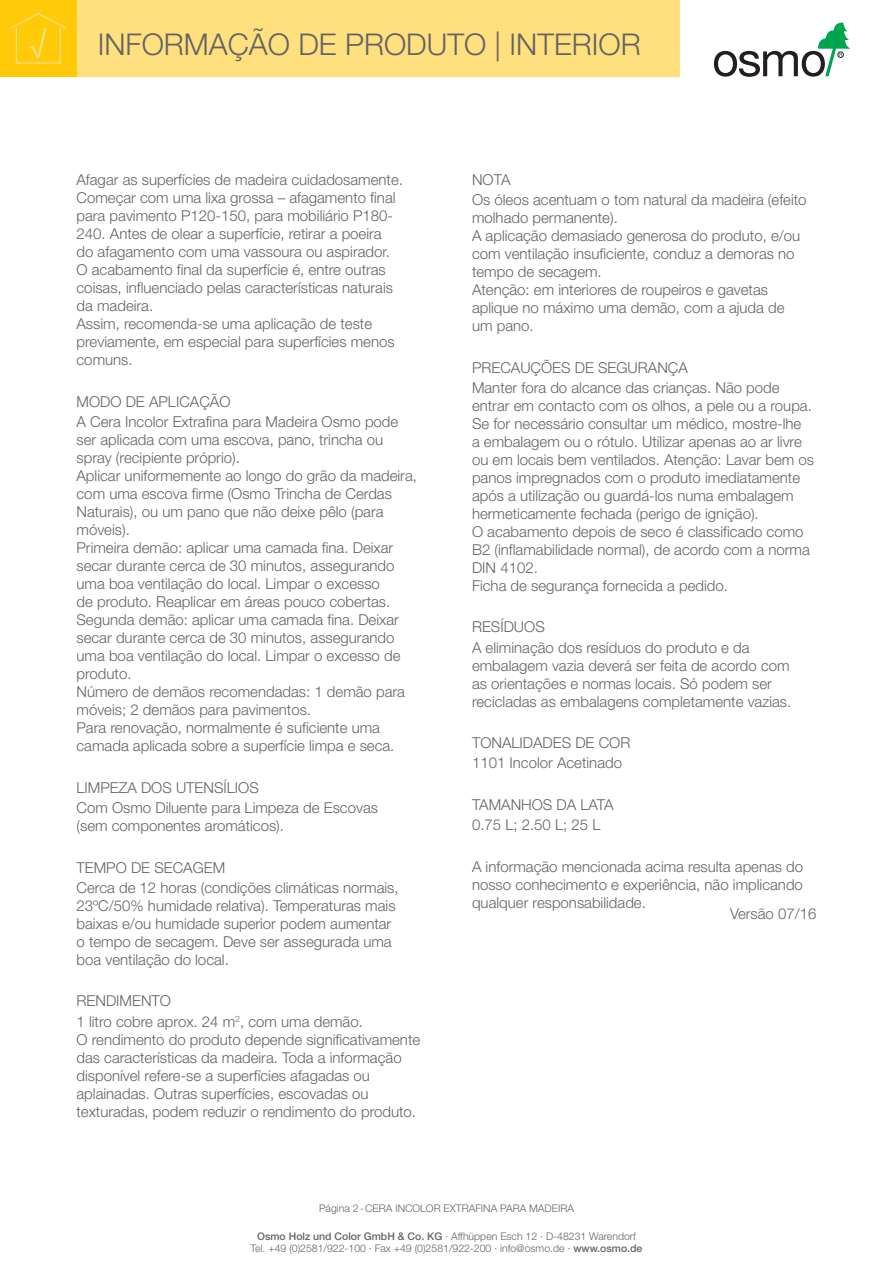
<style>
.page{position:relative;width:893px;height:1263px;background:#fff}
.page>*{position:absolute;margin:0;border:0;box-sizing:border-box;transform-origin:0 0}
.t1{font:300 30px "Helvetica Neue";color:#636366}
.t2{font:300 15px/18px "Helvetica Neue";color:#636366}
.t3{font:300 10.5px/12.6px "Helvetica Neue";color:#636366;text-align:center}
.s1{font-weight:500}
</style>
<div class="page">
<div style="left:77px;top:0;width:603px;height:77px;background:#ffe07f"></div>
<div style="left:0;top:0;width:77px;height:77px;background:#feca0a"></div>
<svg style="left:10px;top:13px;width:56px;height:51px"></svg>
<svg style="left:714px;top:23px;width:136px;height:54px"></svg>
<h1 class="t1" style="left:98px;top:26px;width:544px">INFORMAÇÃO DE PRODUTO | INTERIOR</h1>
<p class="t2" style="left:77px;top:170px;width:328px">Afagar as superfícies de madeira cuidadosamente.<br>Começar com uma lixa grossa – afagamento final para pavimento P120-150, para mobiliário P180- 240. Antes de olear a superfície, retirar a poeira<br>do afagamento com uma vassoura ou aspirador.<br>O acabamento final da superfície é, entre outras coisas, influenciado pelas características naturais da madeira.<br>Assim, recomenda-se uma aplicação de teste previamente, em especial para superfícies menos comuns.</p>
<p class="t2" style="left:77px;top:392px;width:323px;line-height:20.1px">MODO DE APLICAÇÃO<br>A Cera Incolor Extrafina para Madeira Osmo pode</p>
<p class="t2" style="left:77px;top:431px;width:342px">ser aplicada com uma escova, pano, trincha ou spray (recipiente próprio).<br>Aplicar uniformemente ao longo do grão da madeira, com uma escova firme (Osmo Trincha de Cerdas Naturais), ou um pano que não deixe pêlo (para móveis).<br>Primeira demão: aplicar uma camada fina. Deixar secar durante cerca de 30 minutos, assegurando uma boa ventilação do local. Limpar o excesso<br>de produto. Reaplicar em áreas pouco cobertas.<br>Segunda demão: aplicar uma camada fina. Deixar secar durante cerca de 30 minutos, assegurando uma boa ventilação do local. Limpar o excesso de produto.<br>Número de demãos recomendadas: 1 demão para móveis; 2 demãos para pavimentos.<br>Para renovação, normalmente é suficiente uma camada aplicada sobre a superfície limpa e seca.</p>
<p class="t2" style="left:77px;top:777px;width:303px;line-height:20.1px">LIMPEZA DOS UTENSÍLIOS<br>Com Osmo Diluente para Limpeza de Escovas</p>
<p class="t2" style="left:77px;top:816px;width:209px">(sem componentes aromáticos).</p>
<p class="t2" style="left:77px;top:857px;width:324px;line-height:20.1px">TEMPO DE SECAGEM<br>Cerca de 12 horas (condições climáticas normais,</p>
<p class="t2" style="left:77px;top:896px;width:320px">23ºC/50% humidade relativa). Temperaturas mais baixas e/ou humidade superior podem aumentar o tempo de secagem. Deve ser assegurada uma boa ventilação do local.</p>
<p class="t2" style="left:77px;top:991px;width:288px;line-height:20.1px">RENDIMENTO<br>1 litro cobre aprox. 24 m<sup>2</sup>, com uma demão.</p>
<p class="t2" style="left:77px;top:1030px;width:345px">O rendimento do produto depende significativamente das características da madeira. Toda a informação disponível refere-se a superfícies afagadas ou aplainadas. Outras superfícies, escovadas ou texturadas, podem reduzir o rendimento do produto.</p>
<p class="t2" style="left:472px;top:169px;width:336px;line-height:20.1px">NOTA<br>Os óleos acentuam o tom natural da madeira (efeito</p>
<p class="t2" style="left:472px;top:209px;width:330px">molhado permanente).<br>A aplicação demasiado generosa do produto, e/ou com ventilação insuficiente, conduz a demoras no tempo de secagem.<br>Atenção: em interiores de roupeiros e gavetas aplique no máximo uma demão, com a ajuda de um pano.</p>
<p class="t2" style="left:472px;top:357px;width:309px;line-height:20.1px">PRECAUÇÕES DE SEGURANÇA<br>Manter fora do alcance das crianças. Não pode</p>
<p class="t2" style="left:472px;top:396px;width:344px">entrar em contacto com os olhos, a pele ou a roupa.<br>Se for necessário consultar um médico, mostre-lhe<br>a embalagem ou o rótulo. Utilizar apenas ao ar livre ou em locais bem ventilados. Atenção: Lavar bem os panos impregnados com o produto imediatamente após a utilização ou guardá-los numa embalagem hermeticamente fechada (perigo de ignição).<br>O acabamento depois de seco é classificado como B2 (inflamabilidade normal), de acordo com a norma DIN 4102.<br>Ficha de segurança fornecida a pedido.</p>
<p class="t2" style="left:472px;top:617px;width:279px;line-height:20.1px">RESÍDUOS<br>A eliminação dos resíduos do produto e da</p>
<p class="t2" style="left:472px;top:656px;width:321px">embalagem vazia deverá ser feita de acordo com as orientações e normas locais. Só podem ser recicladas as embalagens completamente vazias.</p>
<p class="t2" style="left:472px;top:732px;width:160px;line-height:20.1px">TONALIDADES DE COR<br>1101 Incolor Acetinado</p>
<p class="t2" style="left:472px;top:794px;width:143px;line-height:20.1px">TAMANHOS DA LATA<br>0.75 L; 2.50 L; 25 L</p>
<p class="t2" style="left:472px;top:857px;width:333px;text-align:justify">A informação mencionada acima resulta apenas do nosso conhecimento e experiência, não implicando qualquer responsabilidade.</p>
<p class="t2" style="left:730px;top:905px;width:88px">Versão 07/16</p>
<p class="t3" style="left:319px;top:1202px;width:256px">Página 2-CERA INCOLOR EXTRAFINA PARA MADEIRA</p>
<p class="t3" style="left:251px;top:1229px;width:393px"><span class="s1">Osmo Holz und Color GmbH &amp; Co. KG</span> · Affhüppen Esch 12 · D-48231 Warendorf<br>Tel. +49 (0)2581/922-100 · Fax +49 (0)2581/922-200 · info@osmo.de · <span class="s1">www.osmo.de</span></p>
</div>
